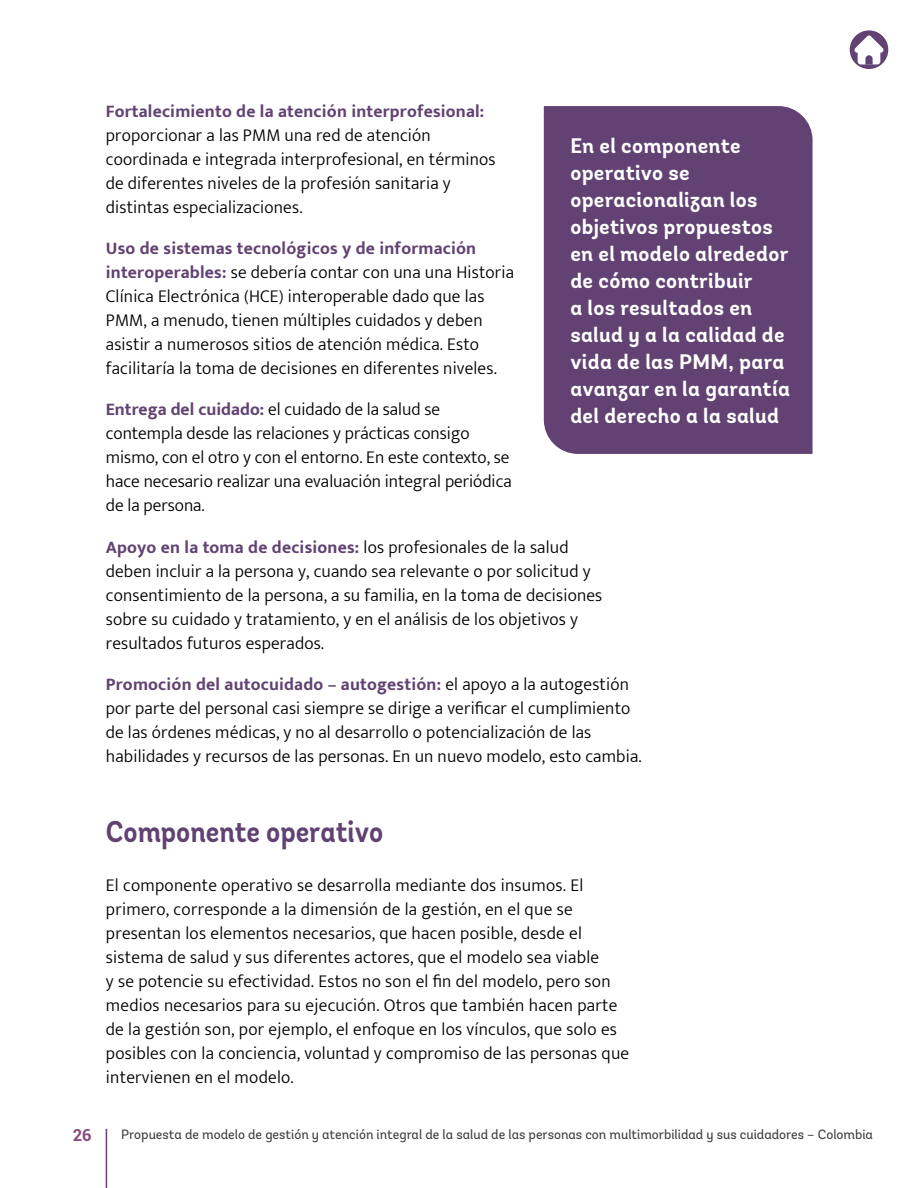
<style>
.page{position:relative;width:918px;height:1188px;background:#fff}
.page>*{position:absolute;margin:0;border:0;box-sizing:border-box;transform-origin:0 0}
.t1{font:700 30px "Andes";color:#614272;scale:.9 1}
.t2{font:700 21px/27px "Andes";letter-spacing:.015em;color:#fff}
.t3{font:300 18px/24px "Mukta Mahee";letter-spacing:.01em;color:#000}
.t4{font:700 18px "Mukta Mahee";letter-spacing:.01em;color:#614272}
.t5{font:700 16.5px "Roboto";color:#884a7f}
.t6{font:13.5px "Andes";color:#3c3c3b}
.s1{font-weight:700;color:#614272}
</style>
<div class="page">
<hr style="left:106px;top:1129px;width:1px;height:59px;background:#614272">
<div style="left:544px;top:106px;width:269px;height:348px;background:#614272"></div>
<div style="left:850px;top:30px;width:38px;height:39px;background:#614272;border-radius:50%"></div>
<svg style="left:855px;top:36px;width:28px;height:29px"></svg>
<p class="t4" style="left:106px;top:100px;width:380px">Fortalecimiento de la atención interprofesional:</p>
<p class="t3" style="left:106px;top:123px;width:391px">proporcionar a las PMM una red de atención coordinada e integrada interprofesional, en términos de diferentes niveles de la profesión sanitaria y distintas especializaciones.</p>
<p class="t3" style="left:106px;top:236px;width:410px"><span class="s1">Uso de sistemas tecnológicos y de información interoperables:</span> se debería contar con una una Historia Clínica Electrónica (HCE) interoperable dado que las PMM, a menudo, tienen múltiples cuidados y deben asistir a numerosos sitios de atención médica. Esto facilitaría la toma de decisiones en diferentes niveles.</p>
<p class="t3" style="left:106px;top:397px;width:407px"><span class="s1">Entrega del cuidado:</span> el cuidado de la salud se contempla desde las relaciones y prácticas consigo mismo, con el otro y con el entorno. En este contexto, se hace necesario realizar una evaluación integral periódica de la persona.</p>
<p class="t2" style="left:570px;top:133px;width:221px">En el componente operativo se operacionalizan los objetivos propuestos en el modelo alrededor de cómo contribuir<br>a los resultados en salud y a la calidad de vida de las PMM, para avanzar en la garantía del derecho a la salud</p>
<p class="t3" style="left:106px;top:535px;width:498px"><span class="s1">Apoyo en la toma de decisiones:</span> los profesionales de la salud deben incluir a la persona y, cuando sea relevante o por solicitud y consentimiento de la persona, a su familia, en la toma de decisiones sobre su cuidado y tratamiento, y en el análisis de los objetivos y resultados futuros esperados.</p>
<p class="t3" style="left:106px;top:672px;width:537px"><span class="s1">Promoción del autocuidado – autogestión:</span> el apoyo a la autogestión por parte del personal casi siempre se dirige a verificar el cumplimiento de las órdenes médicas, y no al desarrollo o potencialización de las habilidades y recursos de las personas. En un nuevo modelo, esto cambia.</p>
<h1 class="t1" style="left:106px;top:813px;width:310px">Componente operativo</h1>
<p class="t3" style="left:106px;top:873px;width:525px">El componente operativo se desarrolla mediante dos insumos. El primero, corresponde a la dimensión de la gestión, en el que se presentan los elementos necesarios, que hacen posible, desde el sistema de salud y sus diferentes actores, que el modelo sea viable<br>y se potencie su efectividad. Estos no son el fin del modelo, pero son medios necesarios para su ejecución. Otros que también hacen parte de la gestión son, por ejemplo, el enfoque en los vínculos, que solo es posibles con la conciencia, voluntad y compromiso de las personas que intervienen en el modelo.</p>
<p class="t5" style="left:73px;top:1123px;width:20px">26</p>
<p class="t6" style="left:121px;top:1126px;width:753px">Propuesta de modelo de gestión y atención integral de la salud de las personas con multimorbilidad y sus cuidadores – Colombia</p>
</div>
